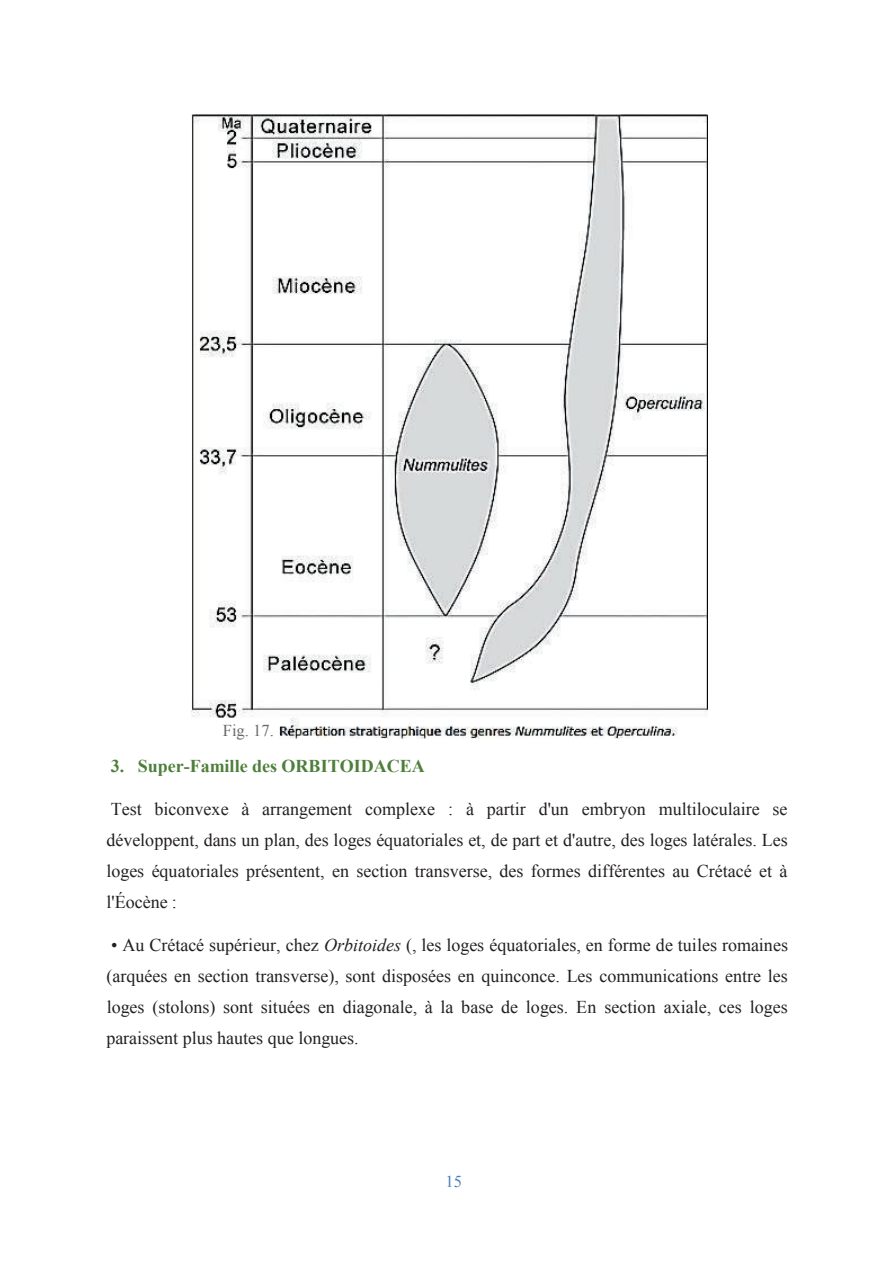
<style>
.page{position:relative;width:894px;height:1264px;background:#fff}
.page>*{position:absolute;margin:0;border:0;box-sizing:border-box;transform-origin:0 0}
.t1{font:18px/31px "Times New Roman";color:#231f20;text-align:justify}
.t2{font:700 18px "Times New Roman";color:#4e7f3a}
.t3{font:16.5px "Times New Roman";color:#68686b}
.t4{font:16.5px "Times New Roman";color:#477cba}
.s1{font-style:italic}
</style>
<div class="page">
<img style="left:191px;top:114px;width:516px;height:624px">
<div style="left:182px;top:718px;width:97px;height:25px;background:#fff"></div>
<p class="t3" style="left:223px;top:724px;width:53px">Fig. 17.</p>
<p class="t2" style="left:111px;top:759px;width:315px">3. Super-Famille des ORBITOIDACEA</p>
<p class="t1" style="left:106px;top:794px;width:682px">Test biconvexe à arrangement complexe : à partir d'un embryon multiloculaire se développent, dans un plan, des loges équatoriales et, de part et d'autre, des loges latérales. Les loges équatoriales présentent, en section transverse, des formes différentes au Crétacé et à l'Éocène :</p>
<p class="t1" style="left:106px;top:931px;width:683px">ï Au Crétacé supérieur, chez <span class="s1">Orbitoides</span> (, les loges équatoriales, en forme de tuiles romaines (arquées en section transverse), sont disposées en quinconce. Les communications entre les loges (stolons) sont situées en diagonale, à la base de loges. En section axiale, ces loges paraissent plus hautes que longues.</p>
<p class="t4" style="left:445px;top:1175px;width:18px">15</p>
</div>
